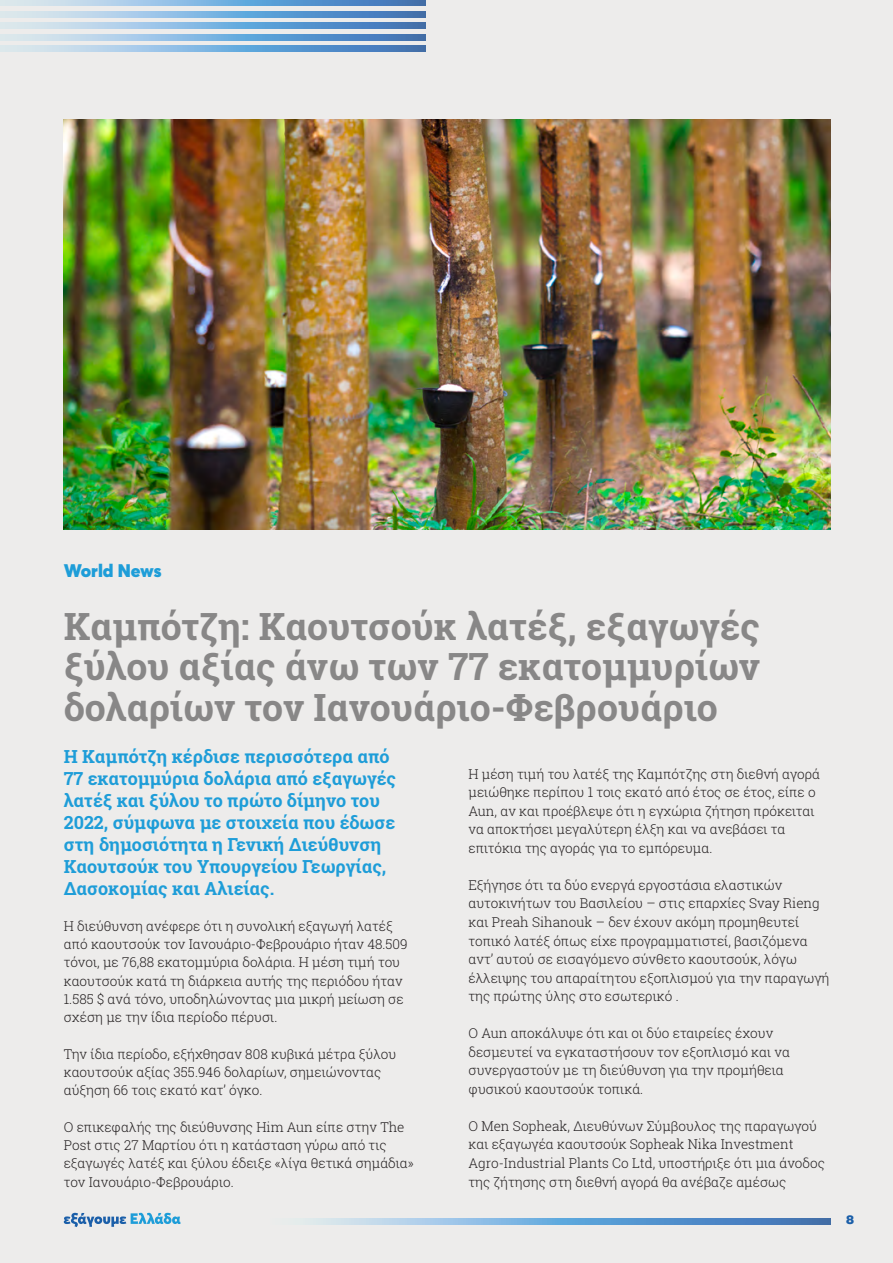
<style>
.page{position:relative;width:893px;height:1263px;background:#edeceb}
.page>*{position:absolute;margin:0;border:0;box-sizing:border-box;transform-origin:0 0}
.t1{font:700 37.5px/40.5px "Roboto Slab";color:#888787;text-align:justify}
.t2{font:700 18px/21.9px "Roboto Slab";color:#1e9dd8}
.t3{font:900 18px "Averta";color:#1e9dd8}
.t4{font:300 13.5px/18.6px "Roboto Slab";color:#231f20}
.t5{font:900 12px "UB Helvetica";color:#1b5fa9}
</style>
<div class="page">
<svg style="left:0;top:0;width:426px;height:6px;background:#83b0d9"></svg>
<svg style="left:0;top:23px;width:426px;height:6px;background:#83b0d9"></svg>
<svg style="left:0;top:46px;width:426px;height:5px;background:#83b0d9"></svg>
<svg style="left:0;top:11px;width:426px;height:6px;background:#83b0d9"></svg>
<svg style="left:0;top:34px;width:426px;height:6px;background:#83b0d9"></svg>
<svg style="left:64px;top:1213px;width:117px;height:14px"></svg>
<svg style="left:303px;top:1219px;width:528px;height:5px;background:#79aad6"></svg>
<img style="left:64px;top:119px;width:767px;height:410px">
<h2 class="t3" style="left:64px;top:559px;width:99px">World News</h2>
<h1 class="t1" style="left:64px;top:605px;width:698px">Καμπότζη: Καουτσούκ λατέξ, εξαγωγές ξύλου αξίας άνω των 77 εκατομμυρίων δολαρίων τον Ιανουάριο-Φεβρουάριο</h1>
<p class="t2" style="left:64px;top:746px;width:334px">Η Καμπότζη κέρδισε περισσότερα από 77 εκατομμύρια δολάρια από εξαγωγές λατέξ και ξύλου το πρώτο δίμηνο του 2022, σύμφωνα με στοιχεία που έδωσε στη δημοσιότητα η Γενική Διεύθυνση Καουτσούκ του Υπουργείου Γεωργίας, Δασοκομίας και Αλιείας.</p>
<p class="t4" style="left:64px;top:916px;width:345px">Η διεύθυνση ανέφερε ότι η συνολική εξαγωγή λατέξ από καουτσούκ τον Ιανουάριο-Φεβρουάριο ήταν 48.509 τόνοι, με 76,88 εκατομμύρια δολάρια. Η μέση τιμή του καουτσούκ κατά τη διάρκεια αυτής της περιόδου ήταν 1.585 $ ανά τόνο, υποδηλώνοντας μια μικρή μείωση σε σχέση με την ίδια περίοδο πέρυσι.</p>
<p class="t4" style="left:64px;top:1044px;width:334px">Την ίδια περίοδο, εξήχθησαν 808 κυβικά μέτρα ξύλου καουτσούκ αξίας 355.946 δολαρίων, σημειώνοντας αύξηση 66 τοις εκατό κατ’ όγκο.</p>
<p class="t4" style="left:64px;top:1117px;width:352px">Ο επικεφαλής της διεύθυνσης Him Aun είπε στην The Post στις 27 Μαρτίου ότι η κατάσταση γύρω από τις εξαγωγές λατέξ και ξύλου έδειξε «λίγα θετικά σημάδια» τον Ιανουάριο-Φεβρουάριο.</p>
<p class="t4" style="left:468px;top:764px;width:353px">Η μέση τιμή του λατέξ της Καμπότζης στη διεθνή αγορά μειώθηκε περίπου 1 τοις εκατό από έτος σε έτος, είπε ο Aun, αν και προέβλεψε ότι η εγχώρια ζήτηση πρόκειται να αποκτήσει μεγαλύτερη έλξη και να ανεβάσει τα επιτόκια της αγοράς για το εμπόρευμα.</p>
<p class="t4" style="left:468px;top:875px;width:363px">Εξήγησε ότι τα δύο ενεργά εργοστάσια ελαστικών αυτοκινήτων του Βασιλείου – στις επαρχίες Svay Rieng και Preah Sihanouk – δεν έχουν ακόμη προμηθευτεί τοπικό λατέξ όπως είχε προγραμματιστεί, βασιζόμενα αντ’ αυτού σε εισαγόμενο σύνθετο καουτσούκ, λόγω έλλειψης του απαραίτητου εξοπλισμού για την παραγωγή της πρώτης ύλης στο εσωτερικό .</p>
<p class="t4" style="left:468px;top:1024px;width:323px">Ο Aun αποκάλυψε ότι και οι δύο εταιρείες έχουν δεσμευτεί να εγκαταστήσουν τον εξοπλισμό και να συνεργαστούν με τη διεύθυνση για την προμήθεια φυσικού καουτσούκ τοπικά.</p>
<p class="t4" style="left:468px;top:1116px;width:358px">Ο Men Sopheak, Διευθύνων Σύμβουλος της παραγωγού και εξαγωγέα καουτσούκ Sopheak Nika Investment Agro-Industrial Plants Co Ltd, υποστήριξε ότι μια άνοδος της ζήτησης στη διεθνή αγορά θα ανέβαζε αμέσως</p>
<p class="t5" style="left:846px;top:1212px;width:10px">8</p>
</div>
